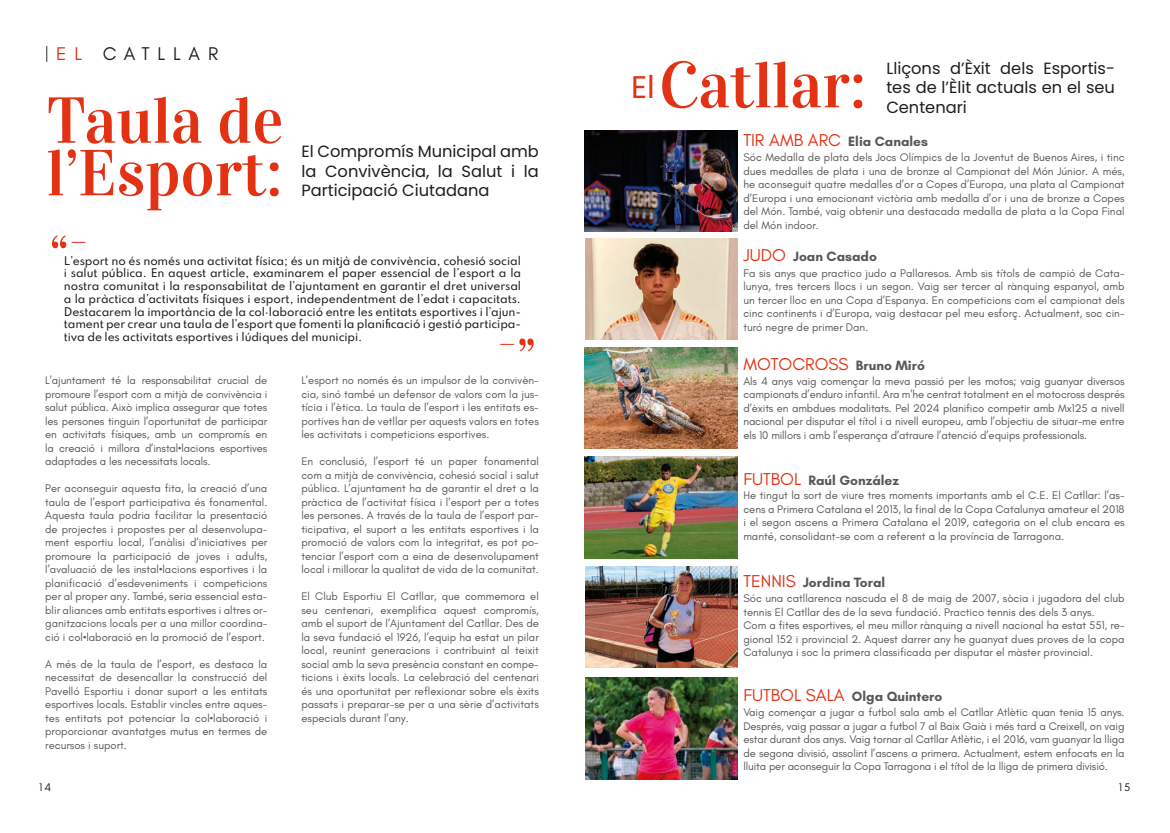
<style>
.page{position:relative;width:1170px;height:833px;background:#fff}
.page>*{position:absolute;margin:0;border:0;box-sizing:border-box;transform-origin:0 0}
.Título_-_Negro{font:65px/52.5px "Vidaloka";color:#e33113}
.t1{font:50px "Vidaloka";color:#e33113}
.Título_-_Negro-2{font:31.25px "Poppins";color:#e33113}
.t2{font:18.75px "Glacial Indifference";letter-spacing:.42em;color:#1d1d1b}
.t3{font:17.5px "Glacial Indifference";color:#e33113}
.t4{font:16.25px/19.5px "Poppins";color:#1d1d1b;text-align:justify}
.t5{font:700 13.75px "Glacial Indifference";color:#575756}
.Estilo_de_párrafo_4{font:11.25px/13.5px "Glacial Indifference";color:#575756;text-align:justify}
.t6{font:11.25px "Glacial Indifference";color:#1d1d1b}
.Estilo_de_párrafo_4-2{font:500 10.62px/12.8px "Spartan";letter-spacing:-.01em;color:#1d1d1b;text-align:justify}
.s1{color:#e33113}
.s2{font-weight:400;font-size:17.5px;color:#e33113}
.s3{font-weight:700;font-size:13.75px;color:#575756}
</style>
<div class="page">
<svg style="left:46px;top:46px;width:1px;height:16px"></svg>
<svg style="left:71px;top:242px;width:14px;height:1px"></svg>
<svg style="left:500px;top:344px;width:14px;height:1px"></svg>
<img style="left:585px;top:130px;width:152px;height:102px">
<img style="left:585px;top:238px;width:152px;height:102px">
<img style="left:585px;top:348px;width:152px;height:101px">
<img style="left:585px;top:457px;width:152px;height:101px">
<img style="left:585px;top:566px;width:152px;height:101px">
<img style="left:585px;top:678px;width:152px;height:101px">
<p class="t2" style="left:56px;top:43px;width:164px"><span class="s1">EL</span> CATLLAR</p>
<p class="Título_-_Negro" style="left:47px;top:95px;width:238px">Taula de l’Esport:</p>
<p class="t1" style="left:50px;top:224px;width:20px">“</p>
<p class="t4" style="left:301px;top:142px;width:239px">El Compromís Municipal amb la Convivència, la Salut i la Participació Ciutadana</p>
<p class="Estilo_de_párrafo_4-2" style="left:64px;top:254px;width:459px">L’esport no és només una activitat física; és un mitjà de convivència, cohesió social i salut pública. En aquest article, examinarem el paper essencial de l’esport a la nostra comunitat i la responsabilitat de l’ajuntament en garantir el dret universal a la pràctica d’activitats físiques i esport, independentment de l’edat i capacitats.<br>Destacarem la importància de la col·laboració entre les entitats esportives i l’ajun&shy;tament per crear una taula de l’esport que fomenti la planificació i gestió participa&shy;tiva de les activitats esportives i lúdiques del municipi.</p>
<p class="t1" style="left:535px;top:363px;width:20px;rotate:-180deg">“</p>
<p class="Estilo_de_párrafo_4" style="left:45px;top:374px;width:224px">L’ajuntament té la responsabilitat crucial de promoure l’esport com a mitjà de convivència i salut pública. Això implica assegurar que totes les persones tinguin l’oportunitat de participar en activitats físiques, amb un compromís en la creació i millora d’instal·lacions esportives adaptades a les necessitats locals.</p>
<p class="Estilo_de_párrafo_4" style="left:45px;top:482px;width:224px">Per aconseguir aquesta fita, la creació d’una taula de l’esport participativa és fonamental.<br>Aquesta taula podria facilitar la presentació de projectes i propostes per al desenvolupa&shy;ment esportiu local, l’anàlisi d’iniciatives per promoure la participació de joves i adults, l’avaluació de les instal·lacions esportives i la planificació d’esdeveniments i competicions per al proper any. També, seria essencial esta&shy;blir aliances amb entitats esportives i altres or&shy;ganitzacions locals per a una millor coordina&shy;ció i col·laboració en la promoció de l’esport.</p>
<p class="Estilo_de_párrafo_4" style="left:45px;top:657px;width:224px">A més de la taula de l’esport, es destaca la necessitat de desencallar la construcció del Pavelló Esportiu i donar suport a les entitats esportives locals. Establir vincles entre aques&shy;tes entitats pot potenciar la col·laboració i proporcionar avantatges mutus en termes de recursos i suport.</p>
<p class="Estilo_de_párrafo_4" style="left:301px;top:374px;width:239px">L’esport no només és un impulsor de la convivèn&shy;cia, sinó també un defensor de valors com la jus&shy;tícia i l’ètica. La taula de l’esport i les entitats es&shy;portives han de vetllar per aquests valors en totes les activitats i competicions esportives.</p>
<p class="Estilo_de_párrafo_4" style="left:301px;top:455px;width:239px">En conclusió, l’esport té un paper fonamental com a mitjà de convivència, cohesió social i salut pública. L’ajuntament ha de garantir el dret a la pràctica de l’activitat física i l’esport per a totes les persones. A través de la taula de l’esport par&shy;ticipativa, el suport a les entitats esportives i la promoció de valors com la integritat, es pot po&shy;tenciar l’esport com a eina de desenvolupament local i millorar la qualitat de vida de la comunitat.</p>
<p class="Estilo_de_párrafo_4" style="left:301px;top:590px;width:239px">El Club Esportiu El Catllar, que commemora el seu centenari, exemplifica aquest compromís, amb el suport de l’Ajuntament del Catllar. Des de la seva fundació el 1926, l’equip ha estat un pilar local, reunint generacions i contribuint al teixit social amb la seva presència constant en compe&shy;ticions i èxits locals. La celebració del centenari és una oportunitat per reflexionar sobre els èxits passats i preparar-se per a una sèrie d’activitats especials durant l’any.</p>
<p class="Título_-_Negro-2" style="left:631px;top:69px;width:25px">El</p>
<p class="Título_-_Negro" style="left:659px;top:59px;width:208px">Catllar:</p>
<p class="t4" style="left:886px;top:58px;width:230px">Lliçons d’Èxit dels Esportis&shy;tes de l’Èlit actuals en el seu Centenari</p>
<p class="t5" style="left:743px;top:132px;width:186px"><span class="s2">TIR AMB ARC</span> Elia Canales</p>
<p class="Estilo_de_párrafo_4" style="left:743px;top:151px;width:383px">Sóc Medalla de plata dels Jocs Olímpics de la Joventut de Buenos Aires, i tinc dues medalles de plata i una de bronze al Campionat del Món Júnior. A més, he aconseguit quatre medalles d’or a Copes d’Europa, una plata al Campionat d’Europa i una emocionant victòria amb medalla d’or i una de bronze a Copes del Món. També, vaig obtenir una destacada medalla de plata a la Copa Final del Món indoor.</p>
<p class="t5" style="left:743px;top:247px;width:135px"><span class="s2">JUDO</span> Joan Casado</p>
<p class="Estilo_de_párrafo_4" style="left:743px;top:266px;width:383px">Fa sis anys que practico judo a Pallaresos. Amb sis títols de campió de Cata&shy;lunya, tres tercers llocs i un segon. Vaig ser tercer al rànquing espanyol, amb un tercer lloc en una Copa d’Espanya. En competicions com el campionat dels cinc continents i d’Europa, vaig destacar pel meu esforç. Actualment, soc cin&shy;turó negre de primer Dan.</p>
<p class="t3" style="left:743px;top:354px;width:183px">MOTOCROSS <span class="s3">Bruno Miró</span></p>
<p class="Estilo_de_párrafo_4" style="left:743px;top:374px;width:383px">Als 4 anys vaig començar la meva passió per les motos; vaig guanyar diversos campionats d’enduro infantil. Ara m’he centrat totalment en el motocross després d’èxits en ambdues modalitats. Pel 2024 planifico competir amb Mx125 a nivell nacional per disputar el títol i a nivell europeu, amb l’objectiu de situar-me entre els 10 millors i amb l’esperança d’atraure l’atenció d’equips professionals.</p>
<p class="t5" style="left:743px;top:471px;width:157px"><span class="s2">FUTBOL</span> Raúl González</p>
<p class="Estilo_de_párrafo_4" style="left:743px;top:489px;width:383px">He tingut la sort de viure tres moments importants amb el C.E. El Catllar: l’as&shy;cens a Primera Catalana el 2013, la final de la Copa Catalunya amateur el 2018 i el segon ascens a Primera Catalana el 2019, categoria on el club encara es manté, consolidant-se com a referent a la província de Tarragona.</p>
<p class="t5" style="left:743px;top:574px;width:143px"><span class="s2">TENNIS</span> Jordina Toral</p>
<p class="Estilo_de_párrafo_4" style="left:743px;top:591px;width:383px">Sóc una catllarenca nascuda el 8 de maig de 2007, sòcia i jugadora del club tennis El Catllar des de la seva fundació. Practico tennis des dels 3 anys.</p>
<p class="Estilo_de_párrafo_4" style="left:743px;top:618px;width:383px">Com a fites esportives, el meu millor rànquing a nivell nacional ha estat 551, re&shy;gional 152 i provincial 2. Aquest darrer any he guanyat dues proves de la copa Catalunya i soc la primera classificada per disputar el màster provincial.</p>
<p class="t5" style="left:743px;top:688px;width:200px"><span class="s2">FUTBOL SALA</span> Olga Quintero</p>
<p class="Estilo_de_párrafo_4" style="left:743px;top:705px;width:383px">Vaig començar a jugar a futbol sala amb el Catllar Atlètic quan tenia 15 anys.<br>Després, vaig passar a jugar a futbol 7 al Baix Gaià i més tard a Creixell, on vaig estar durant dos anys. Vaig tornar al Catllar Atlètic, i el 2016, vam guanyar la lliga de segona divisió, assolint l’ascens a primera. Actualment, estem enfocats en la lluita per aconseguir la Copa Tarragona i el títol de la lliga de primera divisió.</p>
<p class="t6" style="left:39px;top:781px;width:14px">14</p>
<p class="t6" style="left:1118px;top:781px;width:13px">15</p>
</div>
